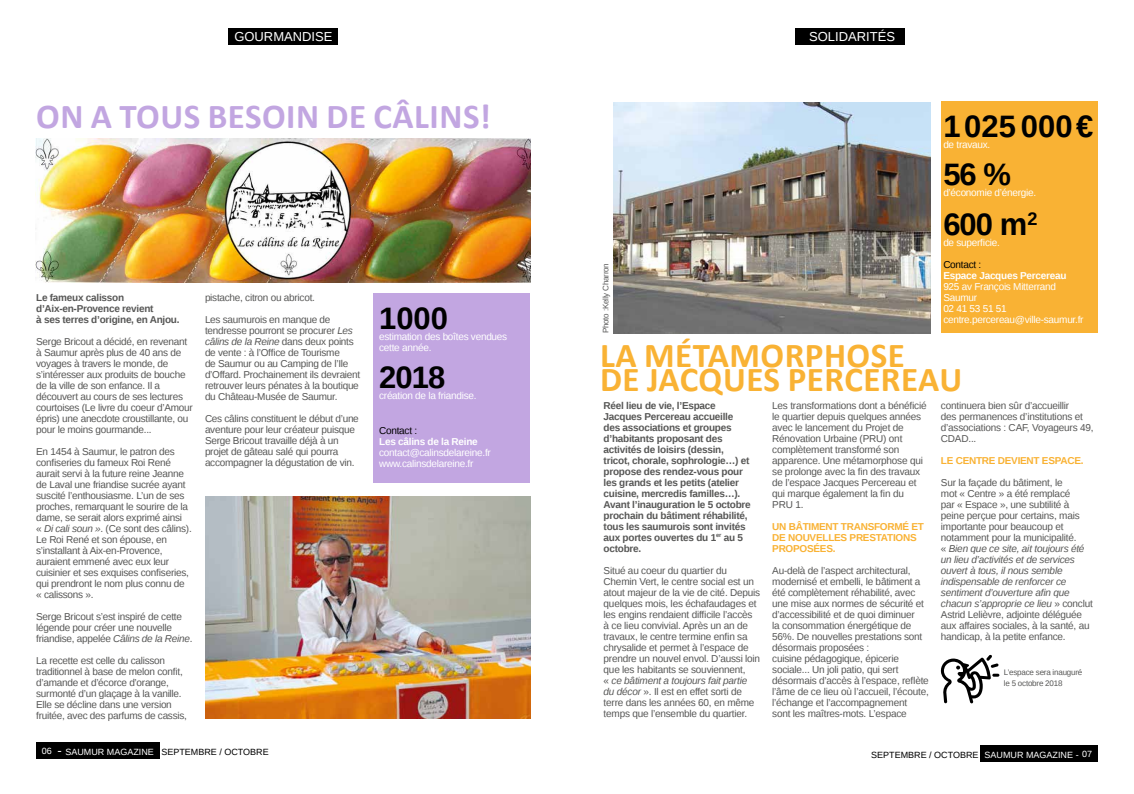
<style>
.page{position:relative;width:1134px;height:794px;background:#fff}
.page>*{position:absolute;margin:0;border:0;box-sizing:border-box;transform-origin:0 0}
.t1{font:700 35px "Calibri";letter-spacing:.015em;color:#f9b234}
.t2{font:700 35px "Calibri";letter-spacing:.015em;color:#c2a6e1}
.t3{font:700 31px "Liberation Sans";color:#000}
.t4{font:13px "Liberation Sans";color:#fff}
.t5{font:10px/11px "Liberation Sans";letter-spacing:-.02em;color:#575756}
.t6{font:700 10px/11px "Liberation Sans";letter-spacing:-.025em;color:#575756}
.t7{font:10px/11px "Liberation Sans";letter-spacing:-.025em;color:#fff}
.t8{font:700 10px/11px "Liberation Sans";letter-spacing:-.025em;color:#f9b234}
.t9{font:700 10px "Liberation Sans";letter-spacing:-.025em;color:#fff}
.t10{font:10px "Liberation Sans";letter-spacing:-.025em;color:#000}
.t11{font:9px "Liberation Sans";color:#000}
.t12{font:9px "Liberation Sans";color:#fff}
.t13{font:8px/11px "Liberation Sans";letter-spacing:-.025em;color:#575756}
.s1{font-style:italic}
.s2{font-size:13px;color:#fff}
.s3{color:#fff}
</style>
<div class="page">
<div style="left:36px;top:742px;width:123px;height:16px;background:#000"></div>
<div style="left:980px;top:745px;width:118px;height:16px;background:#000"></div>
<div style="left:229px;top:28px;width:109px;height:16px;background:#000"></div>
<div style="left:796px;top:28px;width:109px;height:16px;background:#000"></div>
<img style="left:35px;top:139px;width:496px;height:143px">
<img style="left:614px;top:102px;width:317px;height:231px">
<div style="left:374px;top:293px;width:156px;height:189px;background:#c2a6e1"></div>
<div style="left:941px;top:102px;width:157px;height:231px;background:#f9b234"></div>
<svg style="left:941px;top:654px;width:58px;height:49px"></svg>
<img style="left:205px;top:496px;width:326px;height:223px">
<h3 class="t4" style="left:234px;top:29px;width:100px">GOURMANDISE</h3>
<h3 class="t4" style="left:809px;top:29px;width:87px">SOLIDARITÉS</h3>
<h1 class="t2" style="left:36px;top:95px;width:456px">ON A TOUS BESOIN DE CÂLINS!</h1>
<h2 class="t3" style="left:943px;top:105px;width:152px">1 025 000 €</h2>
<p class="t7" style="left:943px;top:140px;width:48px">de travaux.</p>
<h2 class="t3" style="left:943px;top:153px;width:69px">56 %</h2>
<p class="t7" style="left:943px;top:188px;width:94px">d’économie d’énergie.</p>
<h2 class="t3" style="left:943px;top:203px;width:96px">600 m<sup>2</sup></h2>
<p class="t7" style="left:943px;top:238px;width:58px">de superficie.</p>
<p class="t10" style="left:943px;top:259px;width:40px">Contact :</p>
<p class="t9" style="left:943px;top:269px;width:125px">Espace Jacques Percereau</p>
<p class="t7" style="left:943px;top:282px;width:114px">925 av François Mitterrand<br>Saumur<br>02 41 53 51 51</p>
<p class="t13" style="left:600px;top:333px;width:72px;rotate:-90deg">Photo :Kelly Charron</p>
<p class="t6" style="left:36px;top:292px;width:145px">Le fameux calisson d’Aix-en-Provence revient<br>à ses terres d’origine, en Anjou.</p>
<p class="t5" style="left:36px;top:336px;width:158px">Serge Bricout a décidé, en revenant à Saumur après plus de 40 ans de voyages à travers le monde, de s’intéresser aux produits de bouche de la ville de son enfance. Il a découvert au cours de ses lectures courtoises (Le livre du coeur d’Amour épris) une anecdote croustillante, ou pour le moins gourmande...</p>
<p class="t5" style="left:36px;top:446px;width:157px">En 1454 à Saumur, le patron des confiseries du fameux Roi René aurait servi à la future reine Jeanne de Laval une friandise sucrée ayant suscité l’enthousiasme. L’un de ses proches, remarquant le sourire de la dame, se serait alors exprimé ainsi<br>« <span class="s1">Di cali soun »</span>. (Ce sont des câlins).<br>Le Roi René et son épouse, en s’installant à Aix-en-Provence, auraient emmené avec eux leur cuisinier et ses exquises confiseries, qui prendront le nom plus connu de « calissons ».</p>
<p class="t5" style="left:36px;top:611px;width:158px">Serge Bricout s’est inspiré de cette légende pour créer une nouvelle friandise, appelée <span class="s1">Câlins de la Reine</span>.</p>
<p class="t5" style="left:36px;top:655px;width:152px">La recette est celle du calisson traditionnel à base de melon confit, d’amande et d’écorce d’orange, surmonté d’un glaçage à la vanille.<br>Elle se décline dans une version fruitée, avec des parfums de cassis,</p>
<p class="t5" style="left:205px;top:292px;width:111px">pistache, citron ou abricot.</p>
<p class="t5" style="left:205px;top:314px;width:157px">Les saumurois en manque de tendresse pourront se procurer <span class="s1">Les câlins de la Reine</span> dans deux points de vente : à l’Office de Tourisme<br>de Saumur ou au Camping de l’Ile d’Offard. Prochainement ils devraient retrouver leurs pénates à la boutique du Château-Musée de Saumur.</p>
<p class="t5" style="left:205px;top:413px;width:155px">Ces câlins constituent le début d’une aventure pour leur créateur puisque Serge Bricout travaille déjà à un projet de gâteau salé qui pourra accompagner la dégustation de vin.</p>
<h2 class="t3" style="left:379px;top:297px;width:70px">1000</h2>
<p class="t7" style="left:943px;top:315px;width:142px">centre.percereau@ville-saumur.fr</p>
<p class="t7" style="left:379px;top:332px;width:130px">estimation des boîtes vendues cette année.</p>
<h2 class="t3" style="left:379px;top:356px;width:68px">2018</h2>
<p class="t7" style="left:379px;top:391px;width:99px">création de la friandise.</p>
<p class="t10" style="left:379px;top:425px;width:40px">Contact :</p>
<p class="t9" style="left:379px;top:435px;width:100px">Les câlins de la Reine</p>
<p class="t7" style="left:379px;top:448px;width:113px">contact@calinsdelareine.fr www.calinsdelareine.fr</p>
<h1 class="t1" style="left:600px;top:333px;width:306px">LA MÉTAMORPHOSE</h1>
<h1 class="t1" style="left:600px;top:357px;width:364px">DE JACQUES PERCEREAU</h1>
<p class="t5" style="left:772px;top:400px;width:156px">Les transformations dont a bénéficié le quartier depuis quelques années avec le lancement du Projet de<br>Rénovation Urbaine (PRU) ont complètement transformé son apparence. Une métamorphose qui se prolonge avec la fin des travaux de l’espace Jacques Percereau et qui marque également la fin du<br>PRU 1.</p>
<p class="t8" style="left:772px;top:520px;width:153px">UN BÂTIMENT TRANSFORMÉ ET<br>DE NOUVELLES PRESTATIONS<br>PROPOSÉES.</p>
<p class="t5" style="left:772px;top:565px;width:158px">Au-delà de l’aspect architectural, modernisé et embelli, le bâtiment a été complètement réhabilité, avec une mise aux normes de sécurité et d’accessibilité et de quoi diminuer<br>la consommation énergétique de 56%. De nouvelles prestations sont désormais proposées :<br>cuisine pédagogique, épicerie sociale... Un joli patio, qui sert désormais d’accès à l’espace, reflète l’âme de ce lieu où l’accueil, l’écoute, l’échange et l’accompagnement<br>sont les maîtres-mots. L’espace</p>
<p class="t6" style="left:604px;top:399px;width:149px">Réel lieu de vie, l’Espace<br>Jacques Percereau accueille des associations et groupes d’habitants proposant des activités de loisirs (dessin, tricot, chorale, sophrologie…) et propose des rendez-vous pour les grands et les petits (atelier cuisine, mercredis familles…).<br>Avant l’inauguration le 5 octobre prochain du bâtiment réhabilité, tous les saumurois sont invités aux portes ouvertes du 1<sup>er</sup> au 5 octobre.</p>
<p class="t5" style="left:604px;top:565px;width:158px">Situé au coeur du quartier du Chemin Vert, le centre social est un atout majeur de la vie de cité. Depuis quelques mois, les échafaudages et les engins rendaient difficile l’accès à ce lieu convivial. Après un an de travaux, le centre termine enfin sa chrysalide et permet à l’espace de prendre un nouvel envol. D’aussi loin que les habitants se souviennent,<br>« <span class="s1">ce bâtiment a toujours fait partie du décor</span> ». Il est en effet sorti de terre dans les années 60, en même temps que l’ensemble du quartier.</p>
<p class="t5" style="left:941px;top:400px;width:154px">continuera bien sûr d’accueillir<br>des permanences d’institutions et d’associations : CAF, Voyageurs 49,<br>CDAD...</p>
<p class="t8" style="left:941px;top:454px;width:144px">LE CENTRE DEVIENT ESPACE.</p>
<p class="t5" style="left:941px;top:477px;width:153px">Sur la façade du bâtiment, le<br>mot « Centre » a été remplacé<br>par « Espace », une subtilité à peine perçue pour certains, mais importante pour beaucoup et notamment pour la municipalité.<br>« <span class="s1">Bien que ce site, ait toujours été un lieu d’activités et de services ouvert à tous, il nous semble indispensable de renforcer ce sentiment d’ouverture afin que chacun s’approprie ce lieu</span> » conclut<br>Astrid Lelièvre, adjointe déléguée aux affaires sociales, à la santé, au handicap, à la petite enfance.</p>
<p class="t13" style="left:1004px;top:667px;width:80px">L’espace sera inauguré le 5 octobre 2018</p>
<p class="t12" style="left:42px;top:746px;width:12px">06</p>
<p class="t11" style="left:57px;top:746px;width:213px"><span class="s2">-</span> <span class="s3">SAUMUR MAGAZINE</span> SEPTEMBRE / OCTOBRE</p>
<p class="t11" style="left:871px;top:749px;width:222px">SEPTEMBRE / OCTOBRE <span class="s3">SAUMUR MAGAZINE - 07</span></p>
</div>
